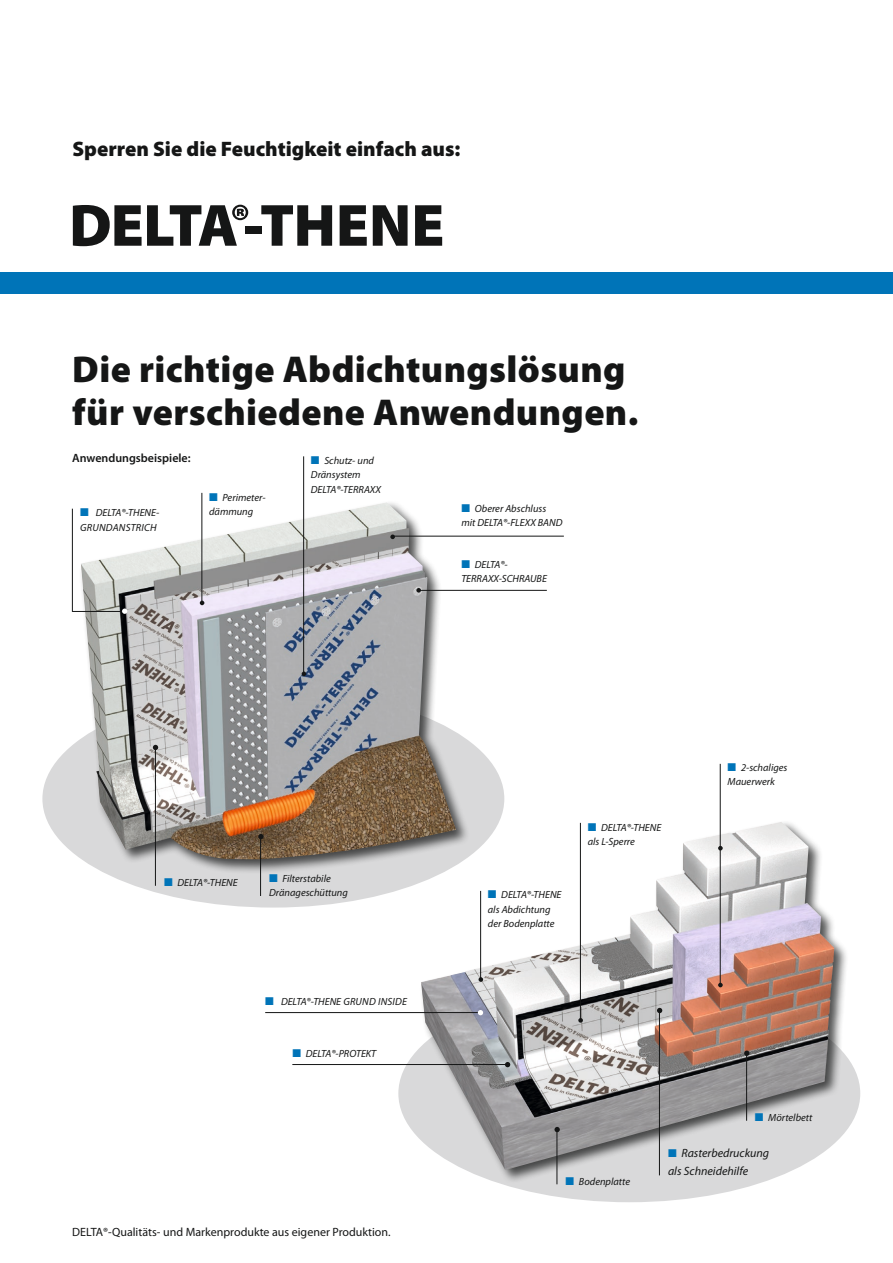
<style>
.page{position:relative;width:893px;height:1263px;background:#fff}
.page>*{position:absolute;margin:0;border:0;box-sizing:border-box;transform-origin:0 0}
.t1{font:900 60px "Delta Myriad Pro";letter-spacing:-.035em;color:#151616}
.t2{font:900 37.5px/43.5px "Myriad Pro Doerken";letter-spacing:.01em;color:#151616}
.t3{font:900 21px "Myriad Pro Doerken";color:#151616}
.t4{font:12px "Myriad Pro Doerken";color:#151616}
.t5{font:italic 12px/18px "Myriad Pro Doerken";color:#151616}
.t6{font:600 12px "Myriad Pro Doerken";color:#151616}
.t7{font:italic 10.35px/14.2px "Myriad Pro Doerken";color:#151616}
.s1{font-family:"Myriad Pro Doerken"}
.s2{font-style:normal;color:#0074b8}
.s3{font-style:normal;font-size:10.35px;color:#0074b8}
</style>
<div class="page">
<div style="left:0;top:272px;width:893px;height:21px;background:#0074b8"></div>
<div style="left:42px;top:690px;width:462px;height:217px;background:#d9d9da;border-radius:50%"></div>
<div style="left:79px;top:501px;width:391px;height:373px;background:#151616;opacity:.75"></div>
<img style="left:81px;top:502px;width:375px;height:358px">
<hr style="left:303px;top:456px;width:1px;height:217px;background:#151616">
<svg style="left:302px;top:671px;width:4px;height:5px"></svg>
<hr style="left:393px;top:536px;width:171px;height:1px;background:#151616">
<svg style="left:390px;top:534px;width:5px;height:5px"></svg>
<hr style="left:202px;top:493px;width:1px;height:111px;background:#151616">
<hr style="left:72px;top:509px;width:1px;height:103px;background:#151616">
<hr style="left:260px;top:837px;width:1px;height:59px;background:#151616">
<svg style="left:200px;top:601px;width:4px;height:4px"></svg>
<hr style="left:418px;top:590px;width:129px;height:1px;background:#151616">
<svg style="left:416px;top:588px;width:5px;height:5px"></svg>
<hr style="left:72px;top:611px;width:54px;height:1px;background:#151616">
<svg style="left:122px;top:608px;width:5px;height:6px"></svg>
<hr style="left:155px;top:749px;width:1px;height:137px;background:#151616">
<svg style="left:153px;top:745px;width:5px;height:5px"></svg>
<svg style="left:258px;top:834px;width:6px;height:5px"></svg>
<div style="left:398px;top:984px;width:462px;height:218px;background:#d9d9da;border-radius:50%"></div>
<div style="left:419px;top:820px;width:430px;height:364px;background:#151616;opacity:.75"></div>
<img style="left:421px;top:822px;width:413px;height:348px">
<hr style="left:580px;top:823px;width:1px;height:198px;background:#151616">
<hr style="left:480px;top:891px;width:1px;height:89px;background:#151616">
<hr style="left:557px;top:1131px;width:1px;height:53px;background:#151616">
<hr style="left:746px;top:1054px;width:1px;height:67px;background:#151616">
<hr style="left:659px;top:1012px;width:1px;height:163px;background:#151616">
<svg style="left:578px;top:1018px;width:5px;height:5px"></svg>
<svg style="left:478px;top:977px;width:5px;height:5px"></svg>
<hr style="left:720px;top:764px;width:1px;height:220px;background:#151616">
<svg style="left:718px;top:846px;width:5px;height:4px"></svg>
<svg style="left:718px;top:983px;width:5px;height:4px"></svg>
<hr style="left:292px;top:1064px;width:214px;height:1px;background:#151616">
<svg style="left:505px;top:1062px;width:5px;height:5px"></svg>
<hr style="left:265px;top:1012px;width:214px;height:1px;background:#151616">
<svg style="left:478px;top:1010px;width:5px;height:5px"></svg>
<svg style="left:554px;top:1127px;width:6px;height:5px"></svg>
<svg style="left:744px;top:1050px;width:5px;height:6px"></svg>
<svg style="left:657px;top:1008px;width:5px;height:5px"></svg>
<h3 class="t3" style="left:72px;top:135px;width:390px">Sperren Sie die Feuchtigkeit einfach aus:</h3>
<h1 class="t1" style="left:69px;top:185px;width:377px">DELTA®-T<span class="s1">HENE</span></h1>
<h2 class="t2" style="left:72px;top:346px;width:568px">Die richtige Abdichtungslösung für verschiedene Anwendungen.</h2>
<p class="t6" style="left:72px;top:451px;width:120px">Anwendungsbeispiele:</p>
<p class="t7" style="left:311px;top:453px;width:71px"><span class="s2">■</span> Schutz- und<br>Dränsystem<br>DELTA®-TERRAXX</p>
<p class="t7" style="left:209px;top:490px;width:58px"><span class="s2">■</span> Perimeter&shy;dämmung</p>
<p class="t7" style="left:80px;top:506px;width:81px"><span class="s2">■</span> DELTA®-THENE-<br>GRUNDANSTRICH</p>
<p class="t7" style="left:461px;top:501px;width:103px"><span class="s2">■</span> Oberer Abschluss mit DELTA®-FLEXX BAND</p>
<p class="t7" style="left:461px;top:557px;width:87px"><span class="s2">■</span> DELTA®-<br>TERRAXX-SCHRAUBE</p>
<p class="t7" style="left:164px;top:875px;width:75px"><span class="s2">■</span> DELTA®-THENE</p>
<p class="t7" style="left:269px;top:871px;width:80px"><span class="s2">■</span> Filterstabile<br>Dränageschüttung</p>
<p class="t7" style="left:265px;top:994px;width:143px"><span class="s2">■</span> DELTA®-THENE GRUND INSIDE</p>
<p class="t7" style="left:292px;top:1046px;width:85px"><span class="s2">■</span> DELTA®-PROTEKT</p>
<p class="t4" style="left:72px;top:1224px;width:320px">DELTA®-Qualitäts- und Markenprodukte aus eigener Produktion.</p>
<p class="t7" style="left:488px;top:887px;width:75px"><span class="s2">■</span> DELTA®-THENE als Abdichtung der Bodenplatte</p>
<p class="t7" style="left:588px;top:820px;width:75px"><span class="s2">■</span> DELTA®-THENE als L-Sperre</p>
<p class="t7" style="left:728px;top:760px;width:61px"><span class="s2">■</span> 2-schaliges<br>Mauerwerk</p>
<p class="t7" style="left:755px;top:1110px;width:59px"><span class="s2">■</span> Mörtelbett</p>
<p class="t5" style="left:668px;top:1143px;width:103px"><span class="s3">■</span> Rasterbedruckung als Schneidehilfe</p>
<p class="t7" style="left:566px;top:1174px;width:66px"><span class="s2">■</span> Bodenplatte</p>
</div>
